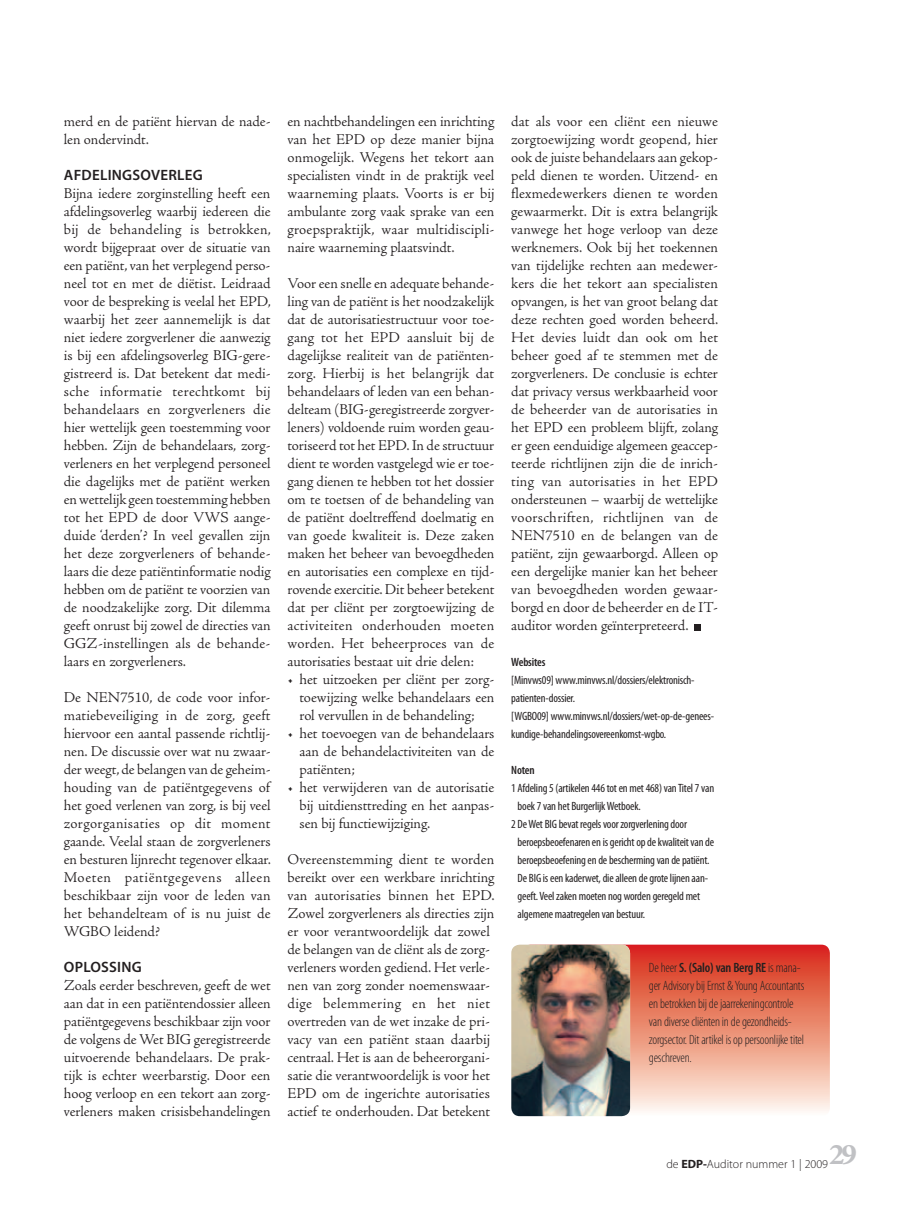
<style>
.page{position:relative;width:915px;height:1212px;background:#fff}
.page>*{position:absolute;margin:0;border:0;box-sizing:border-box;transform-origin:0 0}
.t1{font:700 condensed 30px "Minion Pro";color:#c0c1c4;scale:1.1 1}
.t2{font:300 15px/18px "Adobe Jenson Pro";letter-spacing:-.005em;color:#231f20;text-align:justify}
.t3{font:600 15px "Myriad Pro";letter-spacing:.015em;color:#231f20}
.t4{font:300 condensed 13.5px/18px "Myriad Pro";letter-spacing:-.015em;color:#231f20}
.t5{font:condensed 12px/18px "Myriad Pro";letter-spacing:-.015em;color:#231f20}
.t6{font:300 12px "Myriad Pro";color:#231f20}
.t7{font:600 condensed 12px "Myriad Pro";letter-spacing:-.02em;color:#231f20}
.s1{font-weight:600}
.s2{font-weight:700}
</style>
<div class="page">
<svg style="left:694px;top:624px;width:6px;height:6px"></svg>
<svg style="left:521px;top:945px;width:308px;height:171px;background:#eb907c"></svg>
<img style="left:511px;top:945px;width:119px;height:171px;border-radius:9px">
<p class="t2" style="left:64px;top:114px;width:208px">merd en de patiënt hiervan de nade&shy;len ondervindt.</p>
<p class="t3" style="left:64px;top:169px;width:140px">AFDELINGSOVERLEG</p>
<p class="t2" style="left:64px;top:186px;width:208px">Bijna iedere zorginstelling heeft een afdelingsoverleg waarbij iedereen die bij de behandeling is betrokken, wordt bijgepraat over de situatie van een patiënt, van het verplegend perso&shy;neel tot en met de diëtist. Leidraad voor de bespreking is veelal het EPD, waarbij het zeer aannemelijk is dat niet iedere zorgverlener die aanwezig is bij een afdelingsoverleg BIG-gere&shy;gistreerd is. Dat betekent dat medi&shy;sche informatie terechtkomt bij behandelaars en zorgverleners die hier wettelijk geen toestemming voor hebben. Zijn de behandelaars, zorg&shy;verleners en het verplegend personeel die dagelijks met de patiënt werken en wettelijk geen toestemming hebben tot het EPD de door VWS aange&shy;duide ‘derden’? In veel gevallen zijn het deze zorgverleners of behande&shy;laars die deze patiëntinformatie nodig hebben om de patiënt te voorzien van de noodzakelijke zorg. Dit dilemma geeft onrust bij zowel de directies van GGZ-instellingen als de behande&shy;laars en zorgverleners.</p>
<p class="t2" style="left:64px;top:690px;width:208px">De NEN7510, de code voor infor&shy;matiebeveiliging in de zorg, geeft hiervoor een aantal passende richtlij&shy;nen. De discussie over wat nu zwaar&shy;der weegt, de belangen van de geheim&shy;houding van de patiëntgegevens of het goed verlenen van zorg, is bij veel zorgorganisaties op dit moment gaande. Veelal staan de zorgverleners en besturen lijnrecht tegenover elkaar.<br>Moeten patiëntgegevens alleen beschikbaar zijn voor de leden van het behandelteam of is nu juist de WGBO leidend?</p>
<p class="t3" style="left:64px;top:961px;width:79px">OPLOSSING</p>
<p class="t2" style="left:64px;top:978px;width:208px">Zoals eerder beschreven, geeft de wet aan dat in een patiëntendossier alleen patiëntgegevens beschikbaar zijn voor de volgens de Wet BIG geregistreerde uitvoerende behandelaars. De prak&shy;tijk is echter weerbarstig. Door een hoog verloop en een tekort aan zorg&shy;verleners maken crisisbehandelingen</p>
<p class="t2" style="left:287px;top:114px;width:208px">en nachtbehandelingen een inrichting van het EPD op deze manier bijna onmogelijk. Wegens het tekort aan specialisten vindt in de praktijk veel waarneming plaats. Voorts is er bij ambulante zorg vaak sprake van een groepspraktijk, waar multidiscipli&shy;naire waarneming plaatsvindt.</p>
<p class="t2" style="left:287px;top:276px;width:208px">Voor een snelle en adequate behande&shy;ling van de patiënt is het noodzakelijk dat de autorisatiestructuur voor toe&shy;gang tot het EPD aansluit bij de dagelijkse realiteit van de patiënten&shy;zorg. Hierbij is het belangrijk dat behandelaars of leden van een behan&shy;delteam (BIG-geregistreerde zorgver&shy;leners) voldoende ruim worden geau&shy;toriseerd tot het EPD. In de structuur dient te worden vastgelegd wie er toe&shy;gang dienen te hebben tot het dossier om te toetsen of de behandeling van de patiënt doeltreffend doelmatig en van goede kwaliteit is. Deze zaken maken het beheer van bevoegdheden en autorisaties een complexe en tijd&shy;rovende exercitie. Dit beheer betekent dat per cliënt per zorgtoewijzing de activiteiten onderhouden moeten worden. Het beheerproces van de autorisaties bestaat uit drie delen:</p>
<p class="t2" style="left:299px;top:672px;width:196px;text-indent:-12px">• het uitzoeken per cliënt per zorg&shy;toewijzing welke behandelaars een rol vervullen in de behandeling;</p>
<p class="t2" style="left:299px;top:726px;width:196px;text-indent:-12px">• het toevoegen van de behandelaars aan de behandelactiviteiten van de patiënten;</p>
<p class="t2" style="left:299px;top:780px;width:196px;text-indent:-12px">• het verwijderen van de autorisatie bij uitdiensttreding en het aanpas&shy;sen bij functiewijziging.</p>
<p class="t2" style="left:287px;top:852px;width:208px;text-align:left">Overeenstemming dient te worden bereikt over een werkbare inrichting van autorisaties binnen het EPD.<br>Zowel zorgverleners als directies zijn er voor verantwoordelijk dat zowel de belangen van de cliënt als de zorg&shy;verleners worden gediend. Het verle&shy;nen van zorg zonder noemenswaar&shy;dige belemmering en het niet overtreden van de wet inzake de pri&shy;vacy van een patiënt staan daarbij centraal. Het is aan de beheerorgani&shy;satie die verantwoordelijk is voor het EPD om de ingerichte autorisaties actief te onderhouden. Dat betekent</p>
<p class="t2" style="left:511px;top:114px;width:208px">dat als voor een cliënt een nieuwe zorgtoewijzing wordt geopend, hier ook de juiste behandelaars aan gekop&shy;peld dienen te worden. Uitzend- en flexmedewerkers dienen te worden gewaarmerkt. Dit is extra belangrijk vanwege het hoge verloop van deze werknemers. Ook bij het toekennen van tijdelijke rechten aan medewer&shy;kers die het tekort aan specialisten opvangen, is het van groot belang dat deze rechten goed worden beheerd.<br>Het devies luidt dan ook om het beheer goed af te stemmen met de zorgverleners. De conclusie is echter dat privacy versus werkbaarheid voor de beheerder van de autorisaties in het EPD een probleem blijft, zolang er geen eenduidige algemeen geaccep&shy;teerde richtlijnen zijn die de inrich&shy;ting van autorisaties in het EPD ondersteunen – waarbij de wettelijke voorschriften, richtlijnen van de NEN7510 en de belangen van de patiënt, zijn gewaarborgd. Alleen op een dergelijke manier kan het beheer van bevoegdheden worden gewaar&shy;borgd en door de beheerder en de IT&shy;auditor worden geïnterpreteerd.</p>
<p class="t7" style="left:511px;top:657px;width:36px">Websites</p>
<p class="t5" style="left:511px;top:672px;width:204px">[Minvws09] www.minvws.nl/dossiers/elektronisch&shy;patienten-dossier.<br>[WGBO09] www.minvws.nl/dossiers/wet-op-de-genees&shy;kundige-behandelingsovereenkomst-wgbo.</p>
<p class="t7" style="left:511px;top:765px;width:25px">Noten</p>
<p class="t5" style="left:511px;top:780px;width:204px">1 Afdeling 5 (artikelen 446 tot en met 468) van Titel 7 van</p>
<p class="t5" style="left:517px;top:798px;width:125px">boek 7 van het Burgerlijk Wetboek.</p>
<p class="t5" style="left:511px;top:816px;width:177px">2 De Wet BIG bevat regels voor zorgverlening door</p>
<p class="t5" style="left:517px;top:834px;width:198px">beroepsbeoefenaren en is gericht op de kwaliteit van de</p>
<p class="t5" style="left:517px;top:852px;width:193px">beroepsbeoefening en de bescherming van de patiënt.</p>
<p class="t5" style="left:517px;top:870px;width:192px">De BIG is een kaderwet, die alleen de grote lijnen aan-</p>
<p class="t5" style="left:517px;top:888px;width:184px">geeft. Veel zaken moeten nog worden geregeld met</p>
<p class="t5" style="left:517px;top:906px;width:129px">algemene maatregelen van bestuur.</p>
<p class="t4" style="left:648px;top:960px;width:157px">De heer <span class="s1">S. (Salo) van Berg RE</span> is mana&shy;ger Advisory bij Ernst &amp; Young Accountants en betrokken bij de jaarrekeningcontrole van diverse cliënten in de gezondheids&shy;zorgsector. Dit artikel is op persoonlijke titel geschreven.</p>
<h1 class="t1" style="left:828px;top:1142px;width:27px">29</h1>
<p class="t6" style="left:666px;top:1159px;width:163px">de <span class="s2">EDP-</span>Auditor nummer 1 | 2009</p>
</div>
